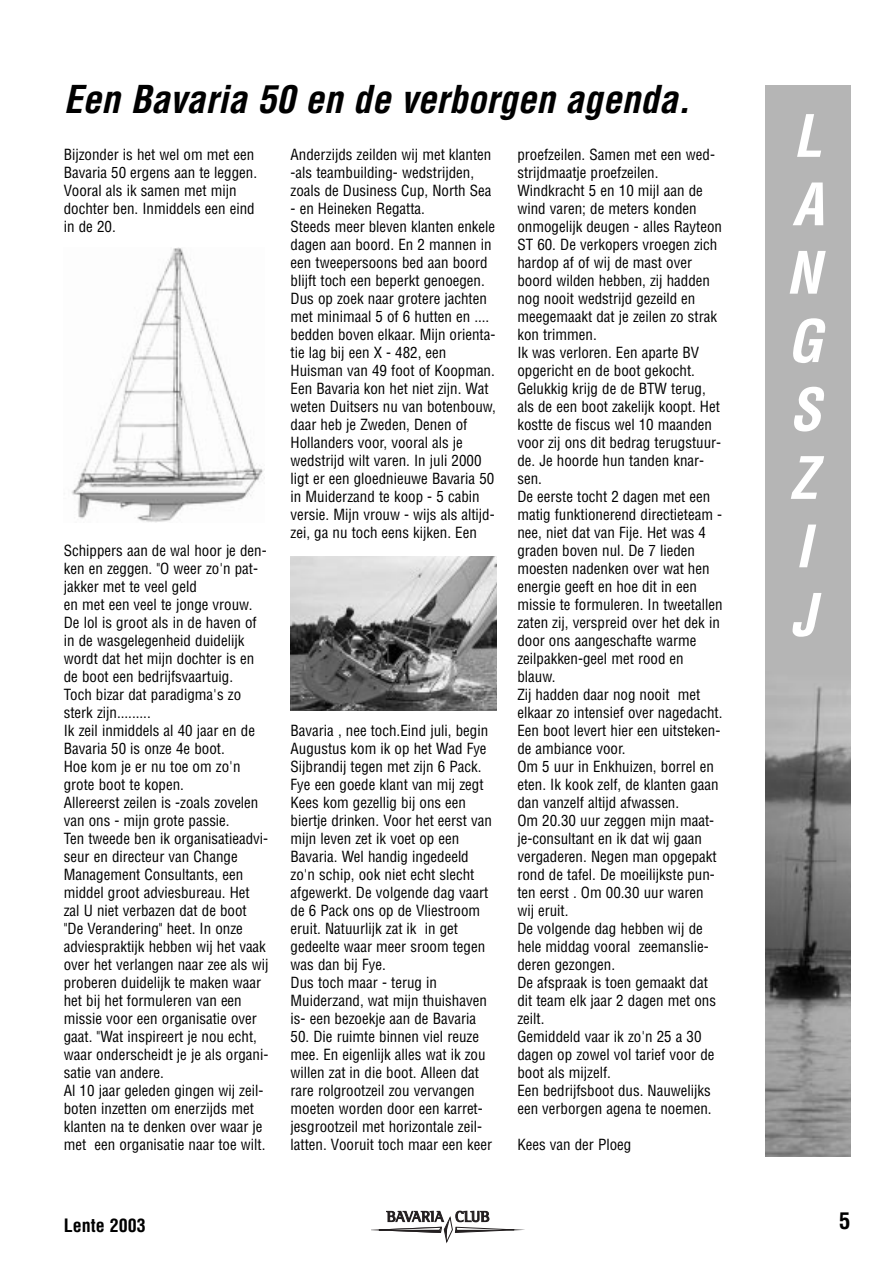
<style>
.page{position:relative;width:893px;height:1263px;background:#fff}
.page>*{position:absolute;margin:0;border:0;box-sizing:border-box;transform-origin:0 0}
.t1{font:italic 700 condensed 57px/68.4px "Helvetica";color:#fff}
.t2{font:italic 700 condensed 37.5px "Helvetica";color:#000}
.t3{font:700 condensed 22.5px "Helvetica";color:#000}
.t4{font:700 condensed 18px "Helvetica";color:#000}
.t5{font:condensed 15px/18px "Helvetica";color:#000}
</style>
<div class="page">
<img style="left:765px;top:85px;width:85px;height:1072px">
<svg style="left:371px;top:1210px;width:151px;height:34px"></svg>
<img style="left:71px;top:248px;width:192px;height:275px">
<img style="left:290px;top:556px;width:206px;height:154px">
<h2 class="t2" style="left:64px;top:85px;width:635px">Een Bavaria 50 en de verborgen agenda.</h2>
<p class="t5" style="left:64px;top:146px;width:195px">Bijzonder is het wel om met een<br>Bavaria 50 ergens aan te leggen.<br>Vooral als ik samen met mijn dochter ben. Inmiddels een eind in de 20.</p>
<p class="t5" style="left:64px;top:542px;width:206px">Schippers aan de wal hoor je den&shy;ken en zeggen. "O weer zo'n pat&shy;jakker met te veel geld<br>en met een veel te jonge vrouw.<br>De lol is groot als in de haven of in de wasgelegenheid duidelijk wordt dat het mijn dochter is en de boot een bedrijfsvaartuig.<br>Toch bizar dat paradigma's zo sterk zijn.........<br>Ik zeil inmiddels al 40 jaar en de<br>Bavaria 50 is onze 4e boot.<br>Hoe kom je er nu toe om zo'n grote boot te kopen.<br>Allereerst zeilen is -zoals zovelen van ons - mijn grote passie.<br>Ten tweede ben ik organisatieadvi&shy;seur en directeur van Change<br>Management Consultants, een middel groot adviesbureau. Het zal U niet verbazen dat de boot "De Verandering" heet. In onze adviespraktijk hebben wij het vaak over het verlangen naar zee als wij proberen duidelijk te maken waar het bij het formuleren van een missie voor een organisatie over gaat. "Wat inspireert je nou echt, waar onderscheidt je je als organi&shy;satie van andere.<br>Al 10 jaar geleden gingen wij zeil&shy;boten inzetten om enerzijds met klanten na te denken over waar je met een organisatie naar toe wilt.</p>
<p class="t5" style="left:291px;top:146px;width:202px">Anderzijds zeilden wij met klanten -als teambuilding- wedstrijden, zoals de Dusiness Cup, North Sea</p>
<p class="t5" style="left:291px;top:200px;width:207px">- en Heineken Regatta.<br>Steeds meer bleven klanten enkele dagen aan boord. En 2 mannen in een tweepersoons bed aan boord blijft toch een beperkt genoegen.<br>Dus op zoek naar grotere jachten met minimaal 5 of 6 hutten en .... bedden boven elkaar. Mijn orienta&shy;tie lag bij een X - 482, een<br>Huisman van 49 foot of Koopman.<br>Een Bavaria kon het niet zijn. Wat weten Duitsers nu van botenbouw, daar heb je Zweden, Denen of<br>Hollanders voor, vooral als je wedstrijd wilt varen. In juli 2000 ligt er een gloednieuwe Bavaria 50 in Muiderzand te koop - 5 cabin versie. Mijn vrouw - wijs als altijd&shy;zei, ga nu toch eens kijken. Een</p>
<p class="t5" style="left:291px;top:722px;width:203px">Bavaria , nee toch.Eind juli, begin<br>Augustus kom ik op het Wad Fye<br>Sijbrandij tegen met zijn 6 Pack.<br>Fye een goede klant van mij zegt<br>Kees kom gezellig bij ons een biertje drinken. Voor het eerst van mijn leven zet ik voet op een<br>Bavaria. Wel handig ingedeeld zo'n schip, ook niet echt slecht afgewerkt. De volgende dag vaart de 6 Pack ons op de Vliestroom eruit. Natuurlijk zat ik in get gedeelte waar meer sroom tegen was dan bij Fye.<br>Dus toch maar - terug in<br>Muiderzand, wat mijn thuishaven is- een bezoekje aan de Bavaria</p>
<p class="t5" style="left:291px;top:1028px;width:203px">50. Die ruimte binnen viel reuze mee. En eigenlijk alles wat ik zou willen zat in die boot. Alleen dat rare rolgrootzeil zou vervangen moeten worden door een karret&shy;jesgrootzeil met horizontale zeil&shy;latten. Vooruit toch maar een keer</p>
<p class="t5" style="left:517px;top:146px;width:207px">proefzeilen. Samen met een wed&shy;strijdmaatje proefzeilen.<br>Windkracht 5 en 10 mijl aan de wind varen; de meters konden onmogelijk deugen - alles Rayteon<br>ST 60. De verkopers vroegen zich hardop af of wij de mast over boord wilden hebben, zij hadden nog nooit wedstrijd gezeild en meegemaakt dat je zeilen zo strak kon trimmen.<br>Ik was verloren. Een aparte BV opgericht en de boot gekocht.<br>Gelukkig krijg de de BTW terug, als de een boot zakelijk koopt. Het kostte de fiscus wel 10 maanden voor zij ons dit bedrag terugstuur&shy;de. Je hoorde hun tanden knar&shy;sen.<br>De eerste tocht 2 dagen met een matig funktionerend directieteam - nee, niet dat van Fije. Het was 4 graden boven nul. De 7 lieden moesten nadenken over wat hen energie geeft en hoe dit in een missie te formuleren. In tweetallen zaten zij, verspreid over het dek in door ons aangeschafte warme zeilpakken-geel met rood en blauw.<br>Zij hadden daar nog nooit met elkaar zo intensief over nagedacht.<br>Een boot levert hier een uitsteken&shy;de ambiance voor.<br>Om 5 uur in Enkhuizen, borrel en eten. Ik kook zelf, de klanten gaan dan vanzelf altijd afwassen.<br>Om 20.30 uur zeggen mijn maat&shy;je-consultant en ik dat wij gaan vergaderen. Negen man opgepakt rond de tafel. De moeilijkste pun&shy;ten eerst . Om 00.30 uur waren wij eruit.<br>De volgende dag hebben wij de hele middag vooral zeemanslie&shy;deren gezongen.<br>De afspraak is toen gemaakt dat dit team elk jaar 2 dagen met ons zeilt.<br>Gemiddeld vaar ik zo'n 25 a 30 dagen op zowel vol tarief voor de boot als mijzelf.<br>Een bedrijfsboot dus. Nauwelijks een verborgen agena te noemen.</p>
<p class="t5" style="left:517px;top:1136px;width:115px">Kees van der Ploeg</p>
<h1 class="t1" style="left:786px;top:107px;width:49px">L<br>A<br>N<br>G<br>S<br>Z<br>I<br>J</h1>
<p class="t4" style="left:64px;top:1218px;width:83px">Lente 2003</p>
<h3 class="t3" style="left:839px;top:1212px;width:13px">5</h3>
</div>
